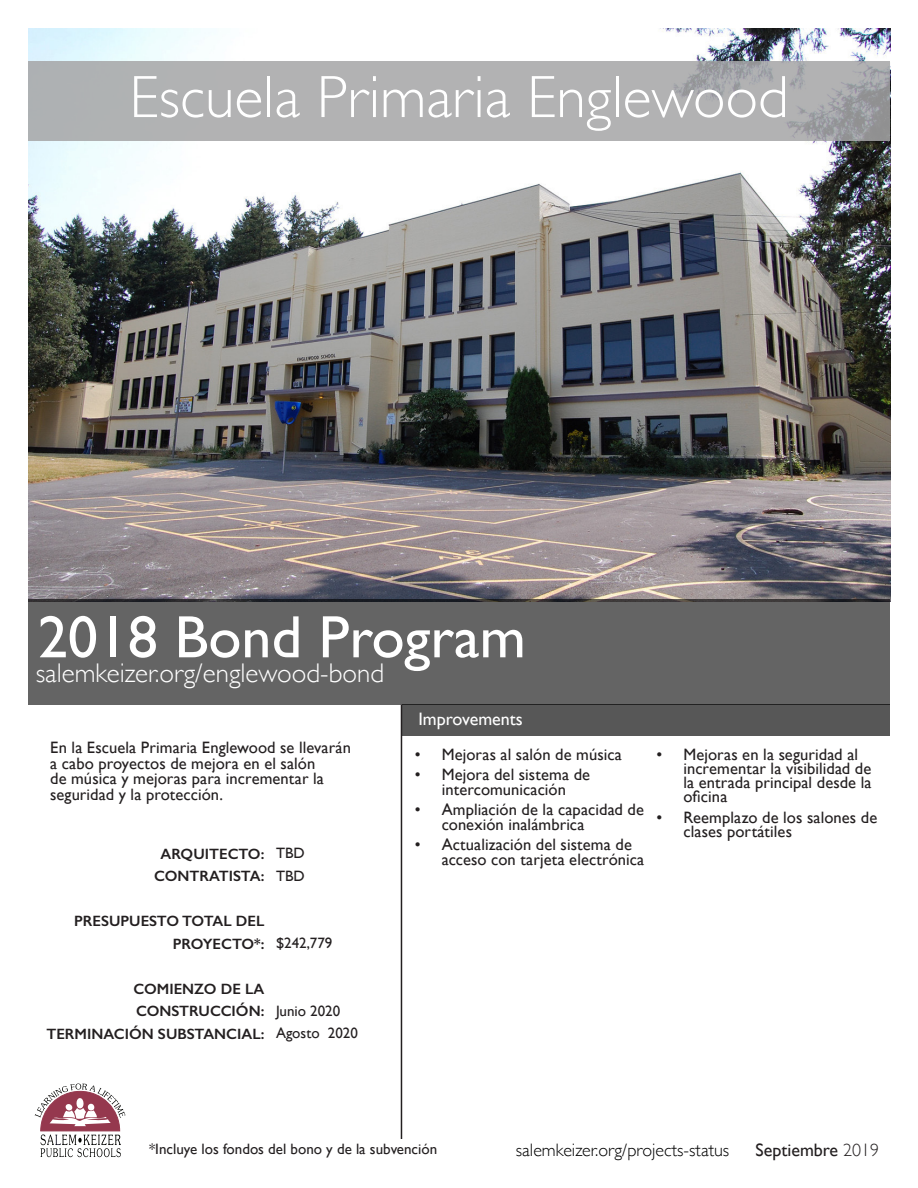
<style>
.page{position:relative;width:918px;height:1188px;background:#fff}
.page>*{position:absolute;margin:0;border:0;box-sizing:border-box;transform-origin:0 0}
.t1{font:300 60px "Gill Sans";color:#fff}
.t2{font:60px "Gill Sans";color:#fff}
.t3{font:300 27px "Gill Sans";color:#fff}
.t4{font:300 18px "Gill Sans";color:#000}
.t5{font:18px "Gill Sans";color:#231f20}
.t6{font:18px "Gill Sans";color:#fff}
.P_Body_1a_-_Roman_9{font:16.5px/14.2px "Gill Sans";letter-spacing:.005em;color:#231f20}
.t7{font:600 15px/22.5px "Gill Sans";color:#231f20}
.t8{font:15px "Gill Sans";color:#231f20}
.s1{font-weight:300}
</style>
<div class="page">
<img style="left:29px;top:29px;width:861px;height:570px">
<div style="left:29px;top:599px;width:861px;height:106px;background:#646464"></div>
<div style="left:402px;top:705px;width:488px;height:31px;background:#575757"></div>
<hr style="left:401px;top:705px;width:1px;height:434px;background:#231f20">
<svg style="left:35px;top:1083px;width:90px;height:74px"></svg>
<svg style="left:29px;top:62px;width:861px;height:79px;background:#afafb1"></svg>
<p class="t1" style="left:129px;top:50px;width:661px">Escuela Primaria Englewood</p>
<p class="t2" style="left:38px;top:602px;width:490px">2018 Bond Program</p>
<p class="t3" style="left:36px;top:652px;width:350px">salemkeizer.org/englewood-bond</p>
<p class="t6" style="left:418px;top:709px;width:106px">Improvements</p>
<p class="P_Body_1a_-_Roman_9" style="left:50px;top:739px;width:302px;line-height:15.8px">En la Escuela Primaria Englewood se llevarán a cabo proyectos de mejora en el salón<br>de música y mejoras para incrementar la seguridad y la protección.</p>
<p class="P_Body_1a_-_Roman_9" style="left:415px;top:747px;width:209px">• Mejoras al salón de música</p>
<p class="P_Body_1a_-_Roman_9" style="left:415px;top:768px;width:177px;text-align:center">• Mejora del sistema de intercomunicación</p>
<p class="P_Body_1a_-_Roman_9" style="left:442px;top:802px;width:204px;text-indent:-27px">• Ampliación de la capacidad de conexión inalámbrica</p>
<p class="P_Body_1a_-_Roman_9" style="left:442px;top:837px;width:204px;text-indent:-27px">• Actualización del sistema de acceso con tarjeta electrónica</p>
<p class="t8" style="left:276px;top:844px;width:30px">TBD</p>
<p class="t8" style="left:276px;top:867px;width:30px">TBD</p>
<p class="t7" style="left:161px;top:842px;width:105px">ARQUITECTO:</p>
<p class="t7" style="left:154px;top:865px;width:112px">CONTRATISTA:</p>
<p class="t7" style="left:74px;top:910px;width:192px">PRESUPUESTO TOTAL DEL</p>
<p class="t7" style="left:173px;top:932px;width:93px">PROYECTO*:</p>
<p class="t7" style="left:133px;top:977px;width:132px">COMIENZO DE LA<br>CONSTRUCCIÓN:</p>
<p class="t7" style="left:46px;top:1022px;width:219px">TERMINACIÓN SUBSTANCIAL:</p>
<p class="t8" style="left:276px;top:934px;width:58px">$242,779</p>
<p class="t8" style="left:276px;top:1002px;width:66px">Junio 2020</p>
<p class="t8" style="left:276px;top:1024px;width:83px">Agosto 2020</p>
<p class="P_Body_1a_-_Roman_9" style="left:683px;top:747px;width:190px;text-indent:-27px">• Mejoras en la seguridad al incrementar la visibilidad de la entrada principal desde la oficina</p>
<p class="P_Body_1a_-_Roman_9" style="left:683px;top:810px;width:195px;text-indent:-27px">• Reemplazo de los salones de clases portátiles</p>
<p class="t8" style="left:149px;top:1140px;width:290px">*Incluye los fondos del bono y de la subvención</p>
<p class="t4" style="left:516px;top:1135px;width:215px">salemkeizer.org/projects-status</p>
<p class="t5" style="left:756px;top:1139px;width:125px">Septiembre <span class="s1">2019</span></p>
</div>
